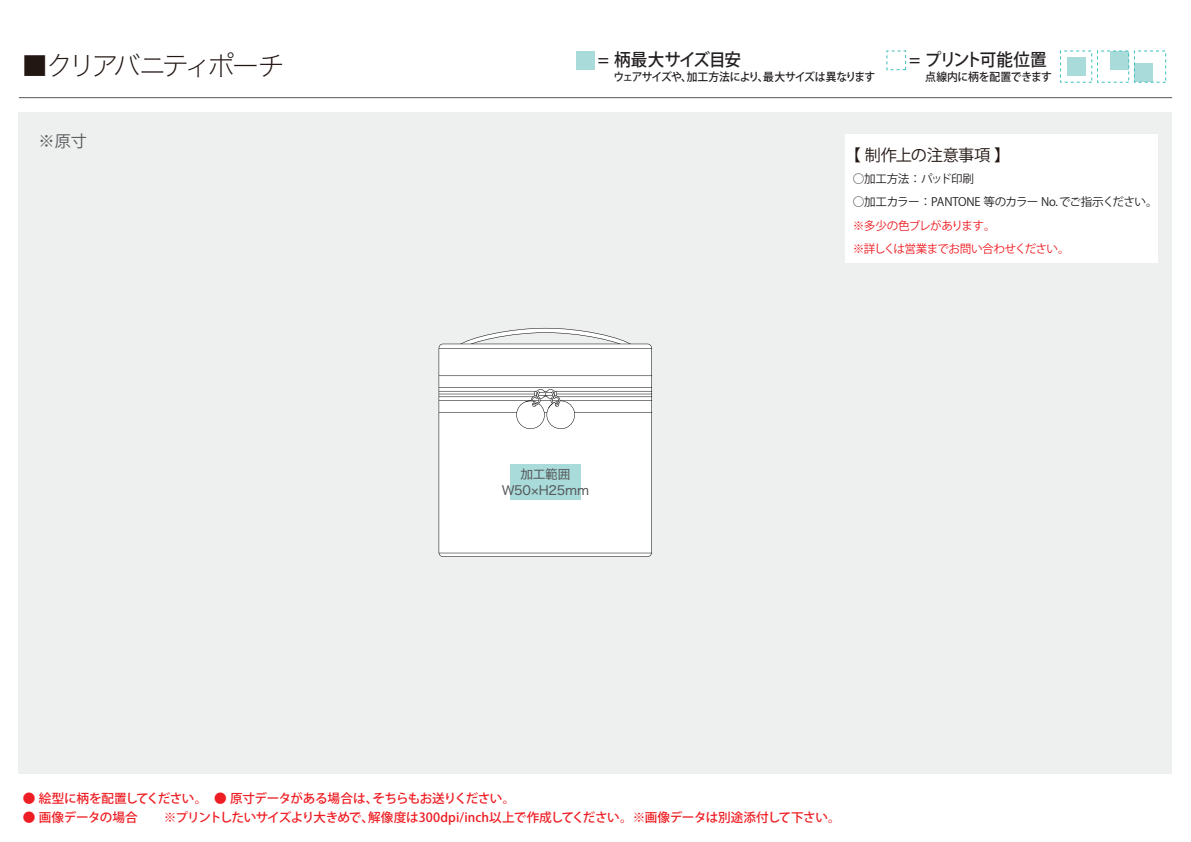
<style>
.page{position:relative;width:1191px;height:842px;background:#fff}
.page>*{position:absolute;margin:0;border:0;box-sizing:border-box;transform-origin:0 0}
.t1{font:27.4px "Hiragino Sans W1";letter-spacing:-.165em;color:#221713}
.t2{font:500 17.45px "Koz Go Pro";letter-spacing:-.07em;color:#231f20;scale:.95 1}
.t3{font:500 17.45px "Koz Go Pro";letter-spacing:-.1em;color:#231f20;scale:.95 1}
.t4{font:16.15px "Koz Go Pr 6 N";letter-spacing:-.025em;color:#221713}
.t5{font:16.15px "Koz Go Pro";color:#57585a}
.t6{font:12.65px/16.3px "Hiragino Sans W4";letter-spacing:-.015em;color:#57585a;text-align:center}
.t7{font:500 12.6px "Koz Go Pro";letter-spacing:-.035em;color:#ee1d23}
.t8{font:11.6px/23.4px "Koz Go Pr 6 N";letter-spacing:-.055em;color:#ee1d23}
.t9{font:11.6px "Koz Go Pro";letter-spacing:-.045em;color:#231f20}
.t10{font:11.6px "Koz Go Pr 6 N";letter-spacing:-.035em;color:#231f20}
.t11{font:500 11.35px "Koz Go Pro";letter-spacing:-.06em;color:#231f20;scale:.95 1}
.t12{font:500 11.35px "Koz Go Pro";letter-spacing:-.015em;color:#231f20;scale:.95 1}
.s1{font-family:"Koz Go Pr 6 N"}
</style>
<div class="page">
<div style="left:19px;top:113px;width:1153px;height:661px;background:#eef0f0"></div>
<svg style="left:457px;top:328px;width:177px;height:16px"></svg>
<div style="left:438px;top:344px;width:214px;height:213px;background:#fff"></div>
<hr style="left:439px;top:348px;width:213px;height:1px;background:#030303">
<hr style="left:439px;top:375px;width:213px;height:1px;background:#030303">
<hr style="left:439px;top:387px;width:213px;height:1px;background:#030303">
<hr style="left:439px;top:391px;width:213px;height:1px;background:#030303">
<hr style="left:439px;top:394px;width:213px;height:1px;background:#030303">
<hr style="left:439px;top:397px;width:213px;height:1px;background:#030303">
<hr style="left:439px;top:400px;width:213px;height:1px;background:#030303">
<hr style="left:439px;top:412px;width:213px;height:1px;background:#030303">
<hr style="left:439px;top:553px;width:213px;height:1px;background:#030303">
<svg style="left:515px;top:389px;width:61px;height:41px;background:#e2e2e2"></svg>
<div style="left:510px;top:464px;width:71px;height:36px;background:#a8dbda"></div>
<hr style="left:19px;top:97px;width:1153px;height:1px;background:#57585a">
<div style="left:575px;top:51px;width:19px;height:19px;background:#a8dbda"></div>
<div style="left:1066px;top:57px;width:19px;height:19px;background:#a8dbda"></div>
<div style="left:1110px;top:51px;width:18px;height:19px;background:#a8dbda"></div>
<div style="left:1134px;top:64px;width:19px;height:18px;background:#a8dbda"></div>
<div style="left:1097px;top:51px;width:32px;height:32px;border:1px dashed #3bbfbd"></div>
<div style="left:845px;top:134px;width:313px;height:128px;background:#fff"></div>
<h1 class="t1" style="left:21px;top:42px;width:265px">■クリアバニティポーチ</h1>
<h2 class="t2" style="left:598px;top:49px;width:152px">= 柄最大サイズ目安</h2>
<p class="t11" style="left:613px;top:69px;width:277px">ウェアサイズや、加工方法により、最大サイズは異なります</p>
<h2 class="t3" style="left:909px;top:49px;width:146px">= プリント可能位置</h2>
<p class="t12" style="left:925px;top:69px;width:135px">点線内に柄を配置できます</p>
<p class="t5" style="left:39px;top:131px;width:50px">※原寸</p>
<p class="t6" style="left:502px;top:465px;width:89px">加工範囲<br>W50×H25mm</p>
<p class="t4" style="left:845px;top:146px;width:167px">【 制作上の注意事項 】</p>
<p class="t10" style="left:853px;top:172px;width:123px">○加工方法：パッド印刷</p>
<p class="t9" style="left:853px;top:195px;width:306px"><span class="s1">○</span>加工カラー<span class="s1">：</span>PANTONE 等のカラー No.でご指示ください。</p>
<p class="t8" style="left:853px;top:214px;width:218px">※多少の色ブレがあります。<br>※詳しくは営業までお問い合わせください。</p>
<p class="t7" style="left:23px;top:790px;width:494px">● 絵型に柄を配置してください。　● 原寸データがある場合は、そちらもお送りください。</p>
<p class="t7" style="left:23px;top:809px;width:819px">● 画像データの場合　　※プリントしたいサイズより大きめで、解像度は300dpi/inch以上で作成してください。※画像データは別途添付して下さい。</p>
</div>
